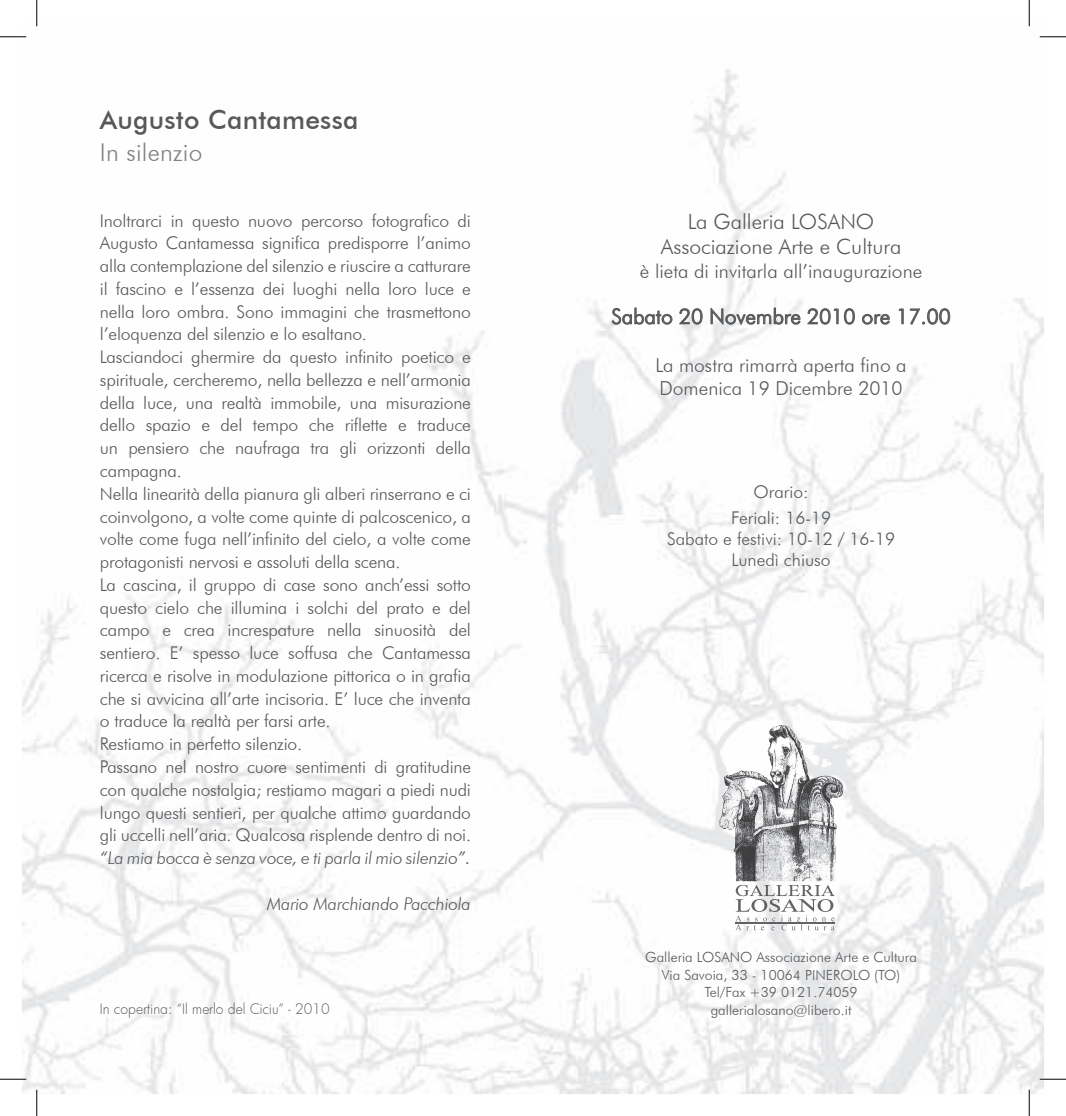
<style>
.page{position:relative;width:1066px;height:1116px;background:#fff}
.page>*{position:absolute;margin:0;border:0;box-sizing:border-box;transform-origin:0 0}
.t1{font:500 26.25px "Futura BT";letter-spacing:.01em;color:#57585a}
.t2{font:300 24.5px "Futura BT";letter-spacing:.01em;color:#808285}
.t3{font:300 21px/25.2px "Futura BT";color:#57585a;text-align:center}
.t4{font:300 19.25px/23.1px "Futura BT";color:#57585a}
.t5{font:300 17.5px/22.8px "Futura BT";letter-spacing:-.01em;color:#57585a;text-align:center}
.t6{font:italic 300 17.5px "Futura BT";letter-spacing:-.01em;color:#57585a}
.t7{font:300 14px/17.5px "Futura BT";color:#57585a;text-align:center}
.t8{font:300 14px "Futura";color:#57585a}
.s1{font-style:italic}
.s2{font-style:italic;font-size:19.25px}
</style>
<div class="page">
<img style="left:22px;top:26px;width:1022px;height:1067px">
<svg style="left:611px;top:307px;width:61px;height:17px"></svg>
<svg style="left:679px;top:308px;width:23px;height:16px"></svg>
<svg style="left:710px;top:307px;width:90px;height:18px"></svg>
<svg style="left:807px;top:308px;width:31px;height:16px"></svg>
<svg style="left:844px;top:308px;width:10px;height:16px"></svg>
<svg style="left:862px;top:314px;width:28px;height:10px"></svg>
<svg style="left:898px;top:308px;width:5px;height:16px"></svg>
<svg style="left:910px;top:308px;width:40px;height:17px"></svg>
<img style="left:716px;top:721px;width:129px;height:162px">
<svg style="left:735px;top:884px;width:99px;height:46px"></svg>
<img style="left:735px;top:922px;width:99px;height:1px">
<hr style="left:0;top:36px;width:26px;height:2px;background:#fff">
<hr style="left:1039px;top:36px;width:27px;height:2px;background:#fff">
<hr style="left:0;top:1077px;width:26px;height:3px;background:#fff">
<hr style="left:1039px;top:1077px;width:27px;height:3px;background:#fff">
<hr style="left:36px;top:1089px;width:2px;height:26px;background:#fff">
<hr style="left:1028px;top:1089px;width:2px;height:26px;background:#fff">
<svg style="left:0;top:36px;width:26px;height:1px"></svg>
<svg style="left:1039px;top:36px;width:27px;height:1px"></svg>
<svg style="left:0;top:1078px;width:26px;height:1px"></svg>
<svg style="left:1039px;top:1078px;width:27px;height:1px"></svg>
<svg style="left:36px;top:0;width:1px;height:26px"></svg>
<svg style="left:36px;top:1089px;width:1px;height:26px"></svg>
<svg style="left:1029px;top:0;width:1px;height:26px"></svg>
<svg style="left:1029px;top:1089px;width:1px;height:26px"></svg>
<h1 class="t1" style="left:100px;top:104px;width:260px">Augusto Cantamessa</h1>
<h2 class="t2" style="left:100px;top:137px;width:104px">In silenzio</h2>
<p class="t5" style="left:100px;top:209px;width:372px;text-align:left">Inoltrarci in questo nuovo percorso fotografico di Augusto Cantamessa significa predisporre l’animo alla contemplazione del silenzio e riuscire a catturare il fascino e l’essenza dei luoghi nella loro luce e nella loro ombra. Sono immagini che trasmettono l’eloquenza del silenzio e lo esaltano.<br>Lasciandoci ghermire da questo infinito poetico e spirituale, cercheremo, nella bellezza e nell’armonia della luce, una realtà immobile, una misurazione dello spazio e del tempo che riflette e traduce un pensiero che naufraga tra gli orizzonti della campagna.<br>Nella linearità della pianura gli alberi rinserrano e ci coinvolgono, a volte come quinte di palcoscenico, a volte come fuga nell’infinito del cielo, a volte come protagonisti nervosi e assoluti della scena.<br>La cascina, il gruppo di case sono anch’essi sotto questo cielo che illumina i solchi del prato e del campo e crea increspature nella sinuosità del sentiero. E’ spesso luce soffusa che Cantamessa ricerca e risolve in modulazione pittorica o in grafia che si avvicina all’arte incisoria. E’ luce che inventa o traduce la realtà per farsi arte.<br>Restiamo in perfetto silenzio.<br>Passano nel nostro cuore sentimenti di gratitudine con qualche nostalgia; restiamo magari a piedi nudi lungo questi sentieri, per qualche attimo guardando gli uccelli nell’aria. Qualcosa risplende dentro di noi. <span class="s1">“La mia bocca è senza voce, e ti parla il mio silenzio”</span><span class="s2">.</span></p>
<p class="t6" style="left:267px;top:892px;width:206px">Mario Marchiando Pacchiola</p>
<p class="t8" style="left:100px;top:999px;width:232px">In copertina: “Il merlo del Ciciu” - 2010</p>
<p class="t3" style="left:661px;top:209px;width:242px">La Galleria LOSANO<br>Associazione Arte e Cultura</p>
<p class="t4" style="left:640px;top:259px;width:284px">è lieta di invitarla all’inaugurazione</p>
<p class="t3" style="left:611px;top:303px;width:341px">Sabato 20 Novembre 2010 ore 17.00</p>
<p class="t4" style="left:655px;top:353px;width:253px">La mostra rimarrà aperta fino a<br>Domenica 19 Dicembre 2010</p>
<p class="t5" style="left:731px;top:478px;width:102px;line-height:26.2px">Orario:<br>Feriali: 16-19</p>
<p class="t5" style="left:667px;top:528px;width:230px;line-height:21px">Sabato e festivi: 10-12 / 16-19<br>Lunedì chiuso</p>
<p class="t7" style="left:645px;top:948px;width:273px">Galleria LOSANO Associazione Arte e Cultura Via Savoia, 33 - 10064 PINEROLO (TO)<br>Tel/Fax +39 0121.74059 gallerialosano@libero.it</p>
</div>
